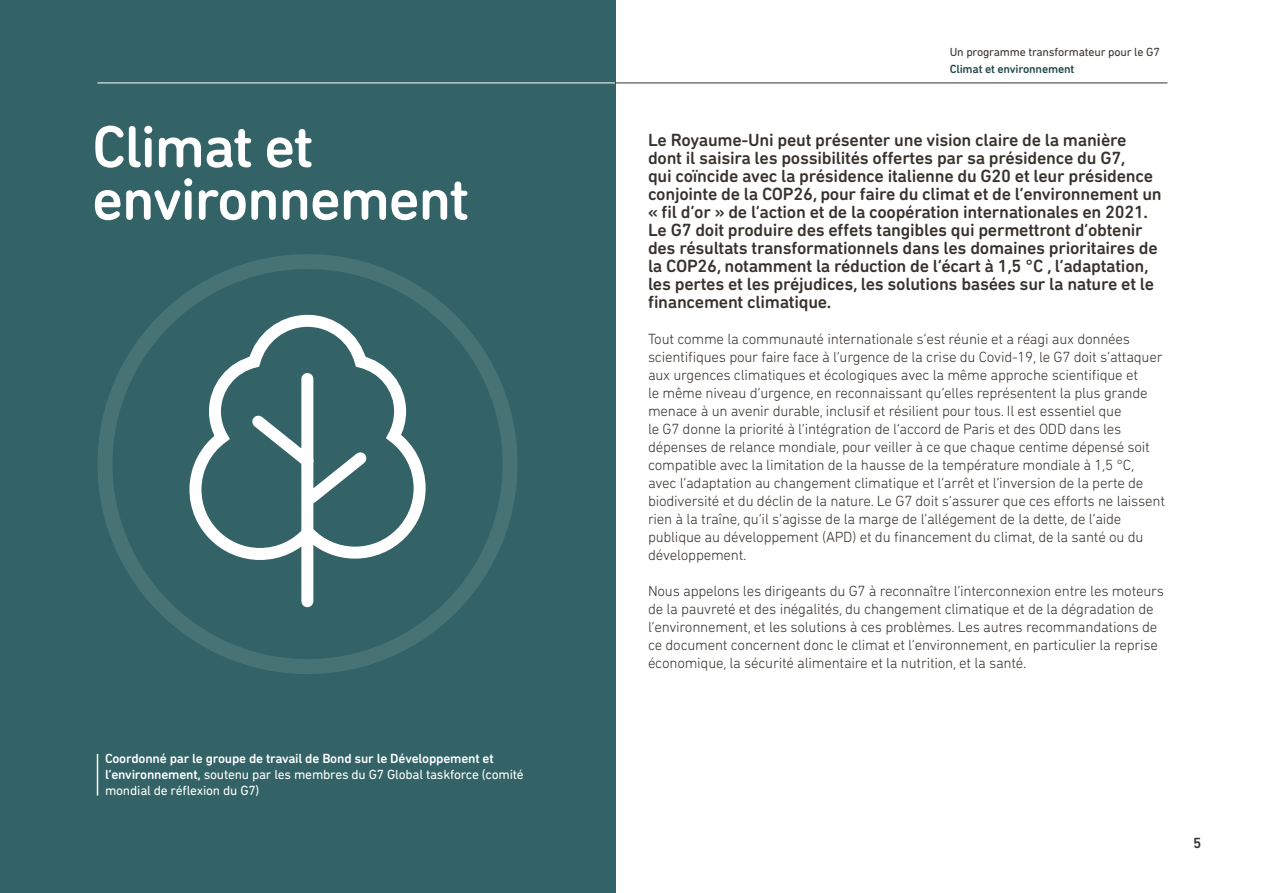
<style>
.page{position:relative;width:1263px;height:893px;background:#fff}
.page>*{position:absolute;margin:0;border:0;box-sizing:border-box;transform-origin:0 0}
.t1{font:500 60px/52.5px "DIN Next Rounded LT Pro";letter-spacing:-.025em;color:#fff}
.t2{font:500 18px/18px "DIN Next Rounded LT Pro";letter-spacing:-.015em;color:#37322d}
.t3{font:300 15px/18px "DIN Next Rounded LT Pro";letter-spacing:-.015em;color:#37322d}
.t4{font:500 15px "DIN Next Rounded LT Pro";color:#37322d}
.t5{font:500 13.5px/16.2px "DIN Next Rounded LT Pro";letter-spacing:-.015em;color:#fff}
.t6{font:12px "DIN Next Rounded LT Pro";letter-spacing:-.015em;color:#38332e}
.t7{font:500 12px "DIN Next Rounded LT Pro";letter-spacing:-.015em;color:#24474a}
.s1{font-weight:400}
</style>
<div class="page">
<div style="left:0;top:0;width:615px;height:893px;background:#336366"></div>
<div style="left:98px;top:254px;width:420px;height:420px;border:15px solid #477375;border-radius:50%"></div>
<hr style="left:97px;top:754px;width:1px;height:41px;background:#fff">
<svg style="left:183px;top:309px;width:249px;height:249px"></svg>
<svg style="left:241px;top:367px;width:136px;height:241px"></svg>
<hr style="left:615px;top:83px;width:552px;height:1px;background:#37322d">
<hr style="left:98px;top:83px;width:517px;height:1px;background:#fff">
<p class="t6" style="left:950px;top:47px;width:212px">Un programme transformateur pour le G7</p>
<p class="t7" style="left:950px;top:62px;width:126px">Climat et environnement</p>
<h1 class="t1" style="left:92px;top:119px;width:378px">Climat et environnement</h1>
<p class="t2" style="left:648px;top:130px;width:515px">Le Royaume-Uni peut présenter une vision claire de la manière dont il saisira les possibilités offertes par sa présidence du G7,<br>qui coïncide avec la présidence italienne du G20 et leur présidence conjointe de la COP26, pour faire du climat et de l’environnement un « fil d’or » de l’action et de la coopération internationales en 2021.<br>Le G7 doit produire des effets tangibles qui permettront d’obtenir des résultats transformationnels dans les domaines prioritaires de la COP26, notamment la réduction de l’écart à 1,5 °C , l’adaptation, les pertes et les préjudices, les solutions basées sur la nature et le financement climatique.</p>
<p class="t3" style="left:648px;top:329px;width:519px">Tout comme la communauté internationale s’est réunie et a réagi aux données scientifiques pour faire face à l’urgence de la crise du Covid-19, le G7 doit s’attaquer aux urgences climatiques et écologiques avec la même approche scientifique et<br>le même niveau d’urgence, en reconnaissant qu’elles représentent la plus grande menace à un avenir durable, inclusif et résilient pour tous. Il est essentiel que<br>le G7 donne la priorité à l’intégration de l’accord de Paris et des ODD dans les dépenses de relance mondiale, pour veiller à ce que chaque centime dépensé soit compatible avec la limitation de la hausse de la température mondiale à 1,5 °C, avec l’adaptation au changement climatique et l’arrêt et l’inversion de la perte de biodiversité et du déclin de la nature. Le G7 doit s’assurer que ces efforts ne laissent rien à la traîne, qu’il s’agisse de la marge de l’allégement de la dette, de l’aide publique au développement (APD) et du financement du climat, de la santé ou du développement.</p>
<p class="t3" style="left:648px;top:581px;width:517px">Nous appelons les dirigeants du G7 à reconnaître l’interconnexion entre les moteurs de la pauvreté et des inégalités, du changement climatique et de la dégradation de l’environnement, et les solutions à ces problèmes. Les autres recommandations de ce document concernent donc le climat et l’environnement, en particulier la reprise économique, la sécurité alimentaire et la nutrition, et la santé.</p>
<p class="t5" style="left:105px;top:750px;width:420px">Coordonné par le groupe de travail de Bond sur le Développement et l’environnement, <span class="s1">soutenu par les membres du G7 Global taskforce (comité mondial de réflexion du G7)</span></p>
<p class="t4" style="left:1193px;top:834px;width:10px">5</p>
</div>
